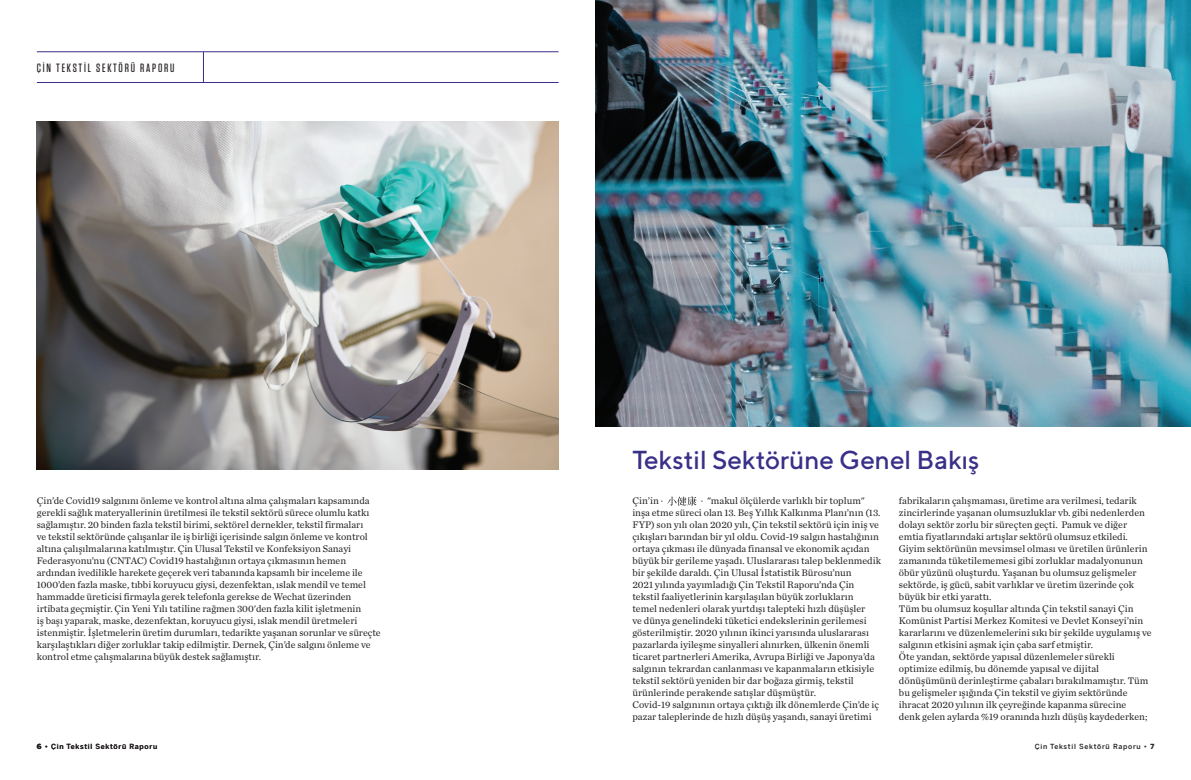
<style>
.page{position:relative;width:1191px;height:780px;background:#fff}
.page>*{position:absolute;margin:0;border:0;box-sizing:border-box;transform-origin:0 0}
.t1{font:500 26px "TT Norms";color:#393088}
.t2{font:500 12px "Tungsten";letter-spacing:.15em;color:#231f20}
.t3{font:10px/12px "Chronicle Text G1";color:#231f20}
.t4{font:500 7px "Benton Sans";letter-spacing:.1em;color:#231f20}
.s1{font-weight:900}
</style>
<div class="page">
<hr style="left:37px;top:82px;width:521px;height:1px;background:#393088">
<hr style="left:37px;top:51px;width:521px;height:1px;background:#393088">
<hr style="left:203px;top:52px;width:1px;height:31px;background:#393088">
<img style="left:37px;top:121px;width:521px;height:348px">
<img style="left:595px;top:0;width:596px;height:427px">
<svg style="left:661px;top:496px;width:41px;height:9px"></svg>
<p class="t2" style="left:37px;top:61px;width:139px">ÇİN TEKSTİL SEKTÖRÜ RAPORU</p>
<p class="t1" style="left:632px;top:444px;width:348px">Tekstil Sektörüne Genel Bakış</p>
<p class="t3" style="left:899px;top:494px;width:250px">fabrikaların çalışmaması, üretime ara verilmesi, tedarik zincirlerinde yaşanan olumsuzluklar vb. gibi nedenlerden dolayı sektör zorlu bir süreçten geçti. Pamuk ve diğer emtia fiyatlarındaki artışlar sektörü olumsuz etkiledi.<br>Giyim sektörünün mevsimsel olması ve üretilen ürünlerin zamanında tüketilememesi gibi zorluklar madalyonunun öbür yüzünü oluşturdu. Yaşanan bu olumsuz gelişmeler sektörde, iş gücü, sabit varlıklar ve üretim üzerinde çok büyük bir etki yarattı.</p>
<p class="t3" style="left:899px;top:602px;width:254px">Tüm bu olumsuz koşullar altında Çin tekstil sanayi Çin Komünist Partisi Merkez Komitesi ve Devlet Konseyi’nin kararlarını ve düzenlemelerini sıkı bir şekilde uygulamış ve salgının etkisini aşmak için çaba sarf etmiştir.</p>
<p class="t3" style="left:899px;top:650px;width:251px">Öte yandan, sektörde yapısal düzenlemeler sürekli optimize edilmiş, bu dönemde yapısal ve dijital dönüşümünü derinleştirme çabaları bırakılmamıştır. Tüm bu gelişmeler ışığında Çin tekstil ve giyim sektöründe ihracat 2020 yılının ilk çeyreğinde kapanma sürecine denk gelen aylarda %19 oranında hızlı düşüş kaydederken;</p>
<p class="t3" style="left:37px;top:494px;width:345px">Çin’de Covid19 salgınını önleme ve kontrol altına alma çalışmaları kapsamında gerekli sağlık materyallerinin üretilmesi ile tekstil sektörü sürece olumlu katkı sağlamıştır. 20 binden fazla tekstil birimi, sektörel dernekler, tekstil firmaları<br>ve tekstil sektöründe çalışanlar ile iş birliği içerisinde salgın önleme ve kontrol altına çalışılmalarına katılmıştır. Çin Ulusal Tekstil ve Konfeksiyon Sanayi Federasyonu’nu (CNTAC) Covid19 hastalığının ortaya çıkmasının hemen ardından ivedilikle harekete geçerek veri tabanında kapsamlı bir inceleme ile 1000’den fazla maske, tıbbi koruyucu giysi, dezenfektan, ıslak mendil ve temel hammadde üreticisi firmayla gerek telefonla gerekse de Wechat üzerinden irtibata geçmiştir. Çin Yeni Yılı tatiline rağmen 300'den fazla kilit işletmenin<br>iş başı yaparak, maske, dezenfektan, koruyucu giysi, ıslak mendil üretmeleri istenmiştir. İşletmelerin üretim durumları, tedarikte yaşanan sorunlar ve süreçte karşılaştıkları diğer zorluklar takip edilmiştir. Dernek, Çin’de salgını önleme ve kontrol etme çalışmalarına büyük destek sağlamıştır.</p>
<p class="t3" style="left:632px;top:494px;width:28px">Çin’in</p>
<p class="t3" style="left:632px;top:494px;width:250px;text-indent:75px">"makul ölçülerde varlıklı bir toplum" inşa etme süreci olan 13. Beş Yıllık Kalkınma Planı’nın (13.<br>FYP) son yılı olan 2020 yılı, Çin tekstil sektörü için iniş ve çıkışları barından bir yıl oldu. Covid-19 salgın hastalığının ortaya çıkması ile dünyada finansal ve ekonomik açıdan büyük bir gerileme yaşadı. Uluslararası talep beklenmedik bir şekilde daraldı. Çin Ulusal İstatistik Bürosu’nun<br>2021 yılında yayımladığı Çin Tekstil Raporu’nda Çin tekstil faaliyetlerinin karşılaşılan büyük zorlukların<br>temel nedenleri olarak yurtdışı talepteki hızlı düşüşler<br>ve dünya genelindeki tüketici endekslerinin gerilemesi gösterilmiştir. 2020 yılının ikinci yarısında uluslararası pazarlarda iyileşme sinyalleri alınırken, ülkenin önemli ticaret partnerleri Amerika, Avrupa Birliği ve Japonya’da salgının tekrardan canlanması ve kapanmaların etkisiyle tekstil sektörü yeniden bir dar boğaza girmiş, tekstil ürünlerinde perakende satışlar düşmüştür.</p>
<p class="t3" style="left:632px;top:698px;width:248px">Covid-19 salgınının ortaya çıktığı ilk dönemlerde Çin’de iç pazar taleplerinde de hızlı düşüş yaşandı, sanayi üretimi</p>
<p class="t4" style="left:37px;top:742px;width:122px"><span class="s1">6</span> • Çin Tekstil Sektörü Raporu</p>
<p class="t4" style="left:1034px;top:742px;width:121px">Çin Tekstil Sektörü Raporu • <span class="s1">7</span></p>
</div>
